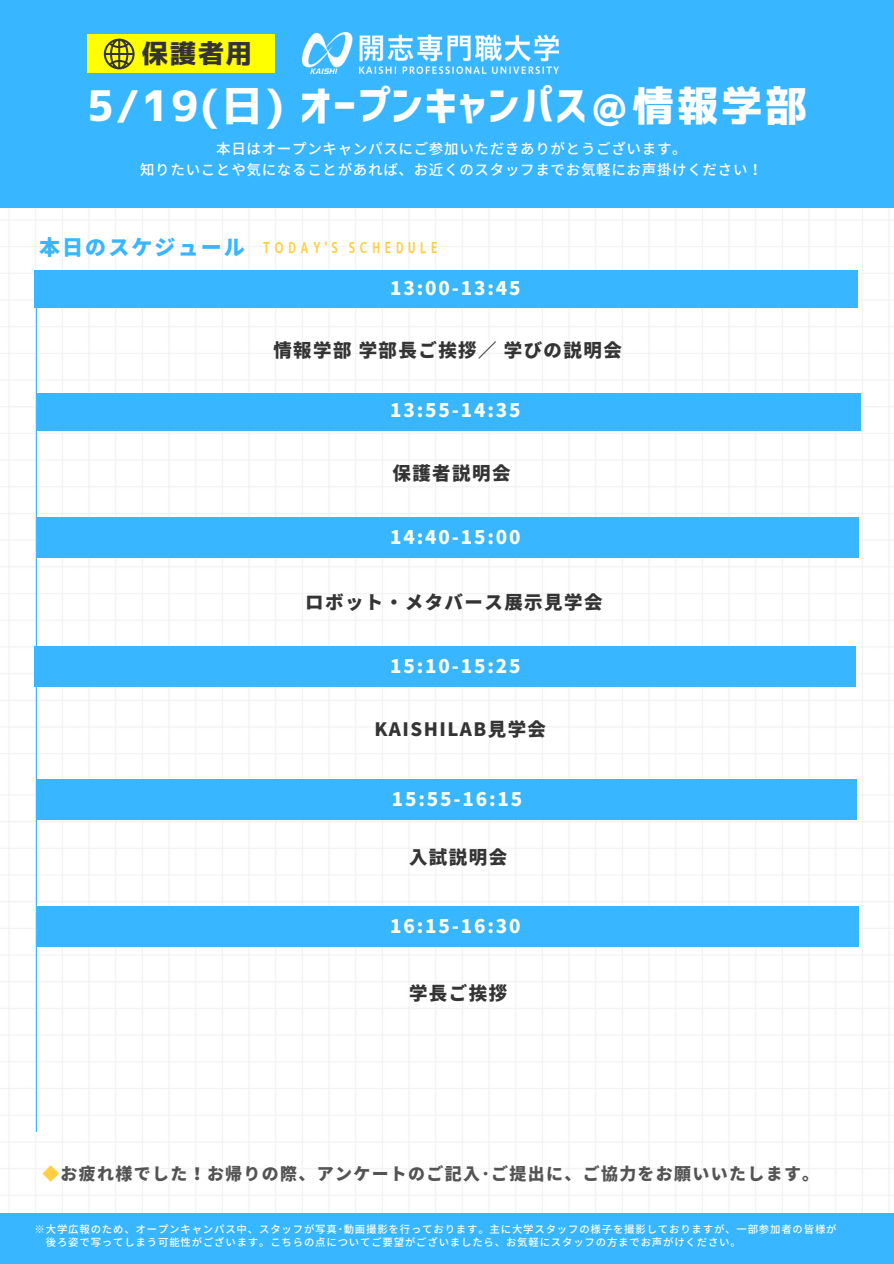
<style>
.page{position:relative;width:894px;height:1264px;background:#fff}
.page>*{position:absolute;margin:0;border:0;box-sizing:border-box;transform-origin:0 0}
.t1{font:42px "Corporate Logo Bold";letter-spacing:.05em;color:#fff}
.t2{font:26.55px "Corporate Logo Bold";color:#343434}
.t3{font:900 21px "Noto Sans JP";letter-spacing:.1em;color:#38b6ff}
.t4{font:900 18.75px "Noto Sans JP";letter-spacing:.1em;color:#fcfff0}
.t5{font:900 18.45px "Noto Sans JP";letter-spacing:.08em;color:#343434}
.t6{font:900 16.95px "Noto Sans JP";letter-spacing:.08em;color:#545454}
.t7{font:15px "Senobi Gothic Bold";letter-spacing:.12em;color:#ffcf40}
.t8{font:500 14.4px/20.2px "Noto Sans JP";letter-spacing:.05em;color:#fff;text-align:center}
.t9{font:500 14.4px "Noto Sans JP";letter-spacing:.05em;color:#fcfff0}
.t10{font:500 10.35px "Noto Sans JP";letter-spacing:.08em;color:#fcfff0}
.s1{color:#ffcf40}
</style>
<div class="page">
<img style="left:0;top:779px;width:893px;height:434px">
<img style="left:0;top:208px;width:893px;height:571px">
<hr style="left:36px;top:271px;width:1px;height:860px;background:#38b6ff">
<div style="left:0;top:1213px;width:893px;height:50px;background:#38b6ff"></div>
<div style="left:35px;top:270px;width:822px;height:37px;background:#38b6ff"></div>
<div style="left:38px;top:517px;width:566px;height:41px;background:#38b6ff"></div>
<div style="left:291px;top:517px;width:566px;height:41px;background:#38b6ff"></div>
<div style="left:38px;top:906px;width:566px;height:40px;background:#38b6ff"></div>
<div style="left:291px;top:906px;width:566px;height:40px;background:#38b6ff"></div>
<div style="left:35px;top:646px;width:567px;height:41px;background:#38b6ff"></div>
<div style="left:288px;top:646px;width:567px;height:41px;background:#38b6ff"></div>
<div style="left:0;top:0;width:893px;height:208px;background:#38b6ff"></div>
<img style="left:302px;top:33px;width:256px;height:40px">
<div style="left:38px;top:393px;width:822px;height:37px;background:#38b6ff"></div>
<div style="left:87px;top:35px;width:187px;height:38px;background:#ff0"></div>
<svg style="left:104px;top:39px;width:30px;height:30px"></svg>
<div style="left:36px;top:779px;width:567px;height:40px;background:#38b6ff"></div>
<div style="left:289px;top:779px;width:567px;height:40px;background:#38b6ff"></div>
<h4 class="t2" style="left:142px;top:40px;width:112px">保護者用</h4>
<h4 class="t1" style="left:87px;top:84px;width:721px">5/19(日) オープンキャンパス＠情報学部</h4>
<p class="t9" style="left:173px;top:137px;width:563px">知りたいことや気になることがあれば、スタッフまでお気軽にお声掛けください！</p>
<h4 class="t8" style="left:140px;top:138px;width:624px">本日はオープンキャンパスにご参加いただきありがとうございます。<br>知りたいことや気になることがあれば、お近くのスタッフまでお気軽にお声掛けください！</h4>
<h6 class="t3" style="left:39px;top:230px;width:207px">本日のスケジュール</h6>
<h6 class="t7" style="left:261px;top:237px;width:179px">TODAY'S SCHEDULE</h6>
<h3 class="t4" style="left:390px;top:273px;width:132px">13:00-13:45</h3>
<p class="t5" style="left:273px;top:335px;width:350px">情報学部学部長ご挨拶／学びの説明会</p>
<h4 class="t4" style="left:390px;top:395px;width:132px">13:55-14:35</h4>
<h4 class="t5" style="left:392px;top:459px;width:119px">保護者説明会</h4>
<h4 class="t4" style="left:390px;top:522px;width:132px">14:40-15:00</h4>
<h4 class="t5" style="left:305px;top:587px;width:299px">ロボット・メタバース展示見学会</h4>
<p class="t4" style="left:390px;top:651px;width:132px">15:10-15:25</p>
<h4 class="t5" style="left:374px;top:715px;width:173px">KAISHILAB見学会</h4>
<h4 class="t4" style="left:391px;top:784px;width:132px">15:55-16:15</h4>
<p class="t5" style="left:409px;top:842px;width:100px">入試説明会</p>
<h4 class="t4" style="left:390px;top:910px;width:132px">16:15-16:30</h4>
<h4 class="t5" style="left:409px;top:978px;width:100px">学長ご挨拶</h4>
<h4 class="t6" style="left:42px;top:1160px;width:778px"><span class="s1">◆</span>お疲れ様でした！お帰りの際、アンケートのご記入･ご提出に、ご協力をお願いいたします。</h4>
<h5 class="t10" style="left:35px;top:1220px;width:803px">※大学広報のため、オープンキャンパス中、スタッフが写真･動画撮影を行っております。主に大学スタッフの様子を撮影しておりますが、一部参加者の皆様が</h5>
<h4 class="t10" style="left:46px;top:1233px;width:696px">後ろ姿で写ってしまう可能性がございます。こちらの点についてご要望がございましたら、お気軽にスタッフの方までお声がけください。</h4>
</div>
